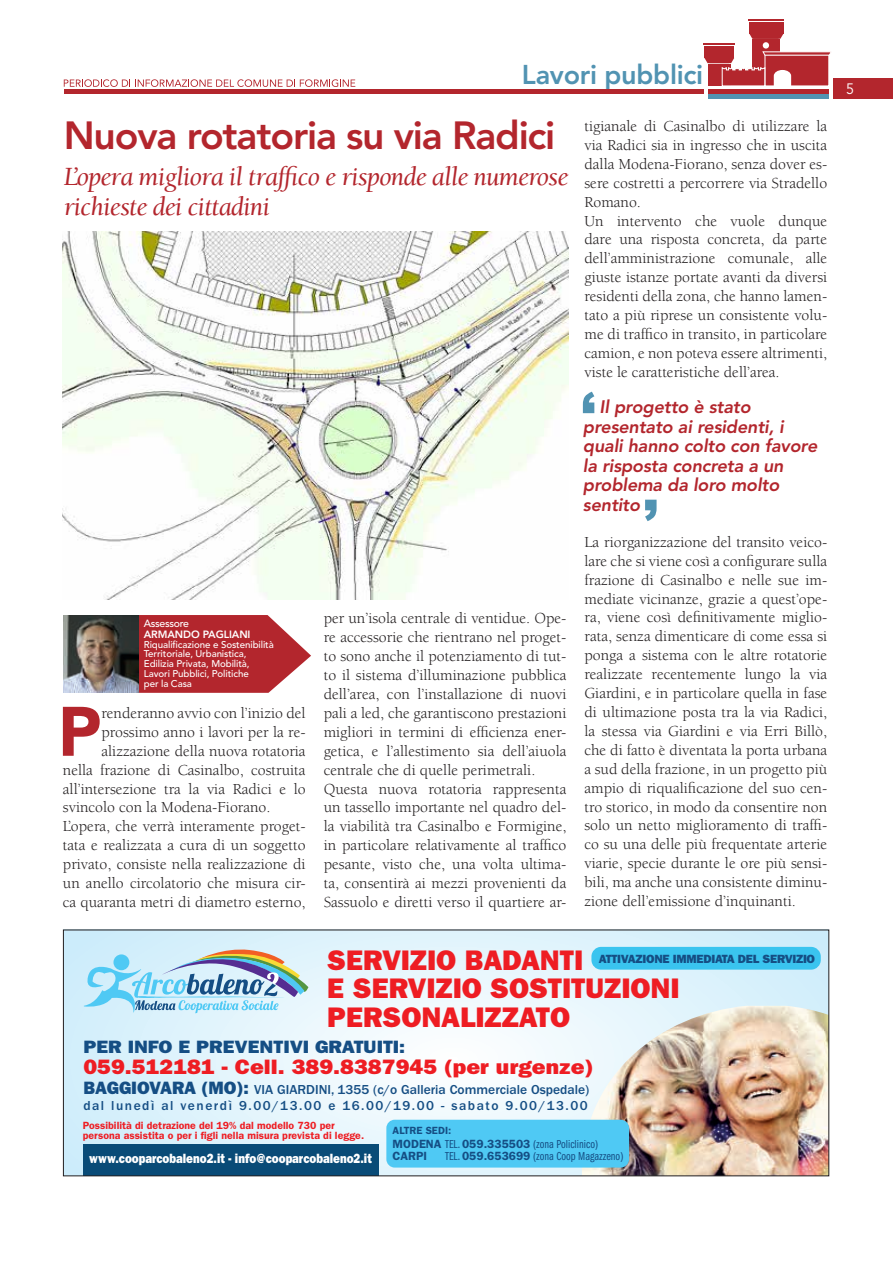
<style>
.page{position:relative;width:893px;height:1263px;background:#fff}
.page>*{position:absolute;margin:0;border:0;box-sizing:border-box;transform-origin:0 0}
.t1{font:900 69.15px "Avenir LT Std";color:#b3262d}
.t2{font:900 54px "Arial";color:#5193b2}
.t3{font:800 39px "Avenir LT Std";letter-spacing:-.03em;color:#b3262d}
.t4{font:28.35px/28.3px "ITC Franklin Gothic Std Hvy";color:#ee1d23}
.t5{font:italic 27px/30px "Berkeley Std";letter-spacing:-.03em;color:#b3262d}
.t6{font:800 27px "Avenir LT Std";letter-spacing:-.01em;color:#5193b2}
.t7{font:21px "ITC Franklin Gothic Std Hvy";color:#ee1d23;scale:1.1 1}
.t8{font:italic 800 18px/19.5px "Avenir LT Std";letter-spacing:-.01em;color:#b3262d}
.t9{font:18px "ITC Franklin Gothic Std Hvy";color:#154e84;scale:1.1 1}
.t10{font:15.75px/18.9px "Berkeley Std";color:#231f20;text-align:justify}
.t11{font:15px "Avenir LT Std";color:#fff;scale:.95 1}
.t12{font:500 13.5px/16.2px "ITC Franklin Gothic Std";color:#154e84}
.t13{font:13.5px "ITC Franklin Gothic Std Hvy";color:#fff;scale:.85 1}
.t14{font:600 12px/12px "ITC Franklin Gothic Std";color:#154e84}
.t15{font:12px "ITC Franklin Gothic Std Bk Cp";color:#154e84}
.t16{font:12px "ITC Franklin Gothic Std Hvy";letter-spacing:-.02em;color:#154e84}
.t17{font:600 10.5px/10.5px "ITC Franklin Gothic Std";letter-spacing:.005em;color:#ee1d23}
.t18{font:800 10.5px "Avenir LT Std";letter-spacing:-.01em;color:#fff}
.t19{font:600 10.5px "ITC Franklin Gothic Std";color:#154e84}
.t20{font:500 10.5px "Avenir LT Std";letter-spacing:-.03em;color:#fff}
.t21{font:500 9.75px "Avenir LT Std";letter-spacing:-.01em;color:#fff}
.s1{font-family:"ITC Franklin Gothic Std Hvy";font-weight:400;font-size:18px}
.s2{font-family:"ITC Franklin Gothic Std Bk Cp";font-weight:400}
.s3{font-family:"ITC Franklin Gothic Std";font-weight:600}
</style>
<div class="page">
<div style="left:749px;top:22px;width:34px;height:12px;background:#b3262d"></div>
<div style="left:704px;top:46px;width:30px;height:12px;background:#b3262d"></div>
<hr style="left:748px;top:19px;width:36px;height:2px;background:#b3262d">
<hr style="left:704px;top:44px;width:31px;height:1px;background:#b3262d">
<div style="left:752px;top:39px;width:28px;height:33px;background:#b3262d"></div>
<svg style="left:749px;top:34px;width:34px;height:5px"></svg>
<svg style="left:64px;top:79px;width:291px;height:8px"></svg>
<div style="left:834px;top:78px;width:59px;height:21px;background:#b3262d"></div>
<hr style="left:64px;top:89px;width:640px;height:4px;background:#b3262d">
<hr style="left:708px;top:89px;width:121px;height:4px;background:#b3262d">
<hr style="left:708px;top:95px;width:121px;height:4px;background:#5193b2">
<svg style="left:704px;top:51px;width:127px;height:35px"></svg>
<div style="left:763px;top:42px;width:6px;height:7px;background:#fff;border-radius:50%"></div>
<svg style="left:65px;top:931px;width:762px;height:243px"></svg>
<svg style="left:84px;top:931px;width:224px;height:82px;background:#b6d7e6"></svg>
<div style="left:113px;top:954px;width:16px;height:16px;background:#4fc9f4;border-radius:50%"></div>
<img style="left:580px;top:1006px;width:247px;height:168px">
<div style="left:83px;top:1144px;width:295px;height:32px;background:#094b77"></div>
<div style="left:386px;top:1120px;width:243px;height:47px;background:#4fc9f4;border-radius:8px"></div>
<div style="left:591px;top:947px;width:230px;height:23px;background:#3ac4ef;border-radius:10px"></div>
<div style="left:63px;top:929px;width:766px;height:247px;border:1px solid #231f20"></div>
<img style="left:62px;top:231px;width:506px;height:369px">
<svg style="left:139px;top:615px;width:172px;height:78px;background:#bc4147"></svg>
<img style="left:63px;top:615px;width:76px;height:78px">
<p class="t6" style="left:522px;top:58px;width:183px">Lavori pubblici</p>
<p class="t3" style="left:64px;top:112px;width:493px">Nuova rotatoria su via Radici</p>
<p class="t5" style="left:64px;top:162px;width:506px">L’opera migliora il traffico e risponde alle numerose richieste dei cittadini</p>
<p class="t20" style="left:144px;top:618px;width:47px">Assessore</p>
<p class="t18" style="left:144px;top:628px;width:108px">ARMANDO PAGLIANI</p>
<p class="t21" style="left:144px;top:639px;width:131px">Riqualificazione e Sostenibilità</p>
<p class="t21" style="left:144px;top:648px;width:104px">Territoriale, Urbanistica,</p>
<p class="t21" style="left:144px;top:658px;width:107px">Edilizia Privata, Mobilità,</p>
<p class="t21" style="left:144px;top:668px;width:107px">Lavori Pubblici, Politiche</p>
<p class="t21" style="left:144px;top:678px;width:50px">per la Casa</p>
<p class="t1" style="left:58px;top:690px;width:45px">P</p>
<p class="t10" style="left:101px;top:704px;width:206px">renderanno avvio con l’inizio del</p>
<p class="t10" style="left:101px;top:723px;width:206px">prossimo anno i lavori per la re-</p>
<p class="t10" style="left:101px;top:742px;width:206px">alizzazione della nuova rotatoria</p>
<p class="t10" style="left:63px;top:760px;width:244px">nella frazione di Casinalbo, costruita</p>
<p class="t10" style="left:63px;top:779px;width:244px">all’intersezione tra la via Radici e lo</p>
<p class="t10" style="left:63px;top:798px;width:209px">svincolo con la Modena-Fiorano.</p>
<p class="t10" style="left:63px;top:817px;width:244px">L’opera, che verrà interamente proget&shy;tata e realizzata a cura di un soggetto privato, consiste nella realizzazione di un anello circolatorio che misura cir&shy;ca quaranta metri di diametro esterno,</p>
<p class="t10" style="left:324px;top:609px;width:244px;text-align:left">per un’isola centrale di ventidue. Ope&shy;re accessorie che rientrano nel proget&shy;to sono anche il potenziamento di tut&shy;to il sistema d’illuminazione pubblica dell’area, con l’installazione di nuovi pali a led, che garantiscono prestazioni migliori in termini di efficienza ener&shy;getica, e l’allestimento sia dell’aiuola centrale che di quelle perimetrali.<br>Questa nuova rotatoria rappresenta un tassello importante nel quadro del&shy;la viabilità tra Casinalbo e Formigine, in particolare relativamente al traffico pesante, visto che, una volta ultima&shy;ta, consentirà ai mezzi provenienti da Sassuolo e diretti verso il quartiere ar-</p>
<p class="t10" style="left:584px;top:117px;width:244px">tigianale di Casinalbo di utilizzare la via Radici sia in ingresso che in uscita dalla Modena-Fiorano, senza dover es&shy;sere costretti a percorrere via Stradello Romano.</p>
<p class="t10" style="left:584px;top:211px;width:244px">Un intervento che vuole dunque dare una risposta concreta, da parte dell’amministrazione comunale, alle giuste istanze portate avanti da diversi residenti della zona, che hanno lamen&shy;tato a più riprese un consistente volu&shy;me di traffico in transito, in particolare camion, e non poteva essere altrimenti, viste le caratteristiche dell’area.</p>
<h2 class="t2" style="left:581px;top:372px;width:17px">‘</h2>
<p class="t8" style="left:583px;top:397px;width:236px;text-indent:17px">Il progetto è stato presentato ai residenti, i quali hanno colto con favore la risposta concreta a un problema da loro molto sentito</p>
<h2 class="t2" style="left:643px;top:480px;width:17px">’</h2>
<p class="t10" style="left:584px;top:533px;width:244px">La riorganizzazione del transito veico&shy;lare che si viene così a configurare sulla frazione di Casinalbo e nelle sue im&shy;mediate vicinanze, grazie a quest’ope&shy;ra, viene così definitivamente miglio&shy;rata, senza dimenticare di come essa si ponga a sistema con le altre rotatorie realizzate recentemente lungo la via Giardini, e in particolare quella in fase di ultimazione posta tra la via Radici, la stessa via Giardini e via Erri Billò, che di fatto è diventata la porta urbana a sud della frazione, in un progetto più ampio di riqualificazione del suo cen&shy;tro storico, in modo da consentire non solo un netto miglioramento di traffi&shy;co su una delle più frequentate arterie viarie, specie durante le ore più sensi&shy;bili, ma anche una consistente diminu&shy;zione dell’emissione d’inquinanti.</p>
<p class="t4" style="left:327px;top:946px;width:354px">SERVIZIO BADANTI<br>E SERVIZIO SOSTITUZIONI<br>PERSONALIZZATO</p>
<p class="t9" style="left:83px;top:1036px;width:294px">PER INFO E PREVENTIVI GRATUITI:</p>
<p class="t7" style="left:83px;top:1054px;width:465px">059.512181 - Cell. 389.8387945 (per urgenze)</p>
<p class="t12" style="left:83px;top:1082px;width:507px"><span class="s1">BAGGIOVARA (MO):</span> VIA GIARDINI, 1355 (c/o Galleria Commerciale Ospedale) dal lunedì al venerdì 9.00/13.00 e 16.00/19.00 - sabato 9.00/13.00</p>
<p class="t17" style="left:83px;top:1120px;width:283px">Possibilità di detrazione del 19% dal modello 730 per persona assistita o per i figli nella misura prevista di legge.</p>
<p class="t13" style="left:89px;top:1151px;width:334px">www.cooparcobaleno2.it - info@cooparcobaleno2.it</p>
<p class="t16" style="left:599px;top:952px;width:218px">ATTIVAZIONE IMMEDIATA DEL SERVIZIO</p>
<p class="t19" style="left:393px;top:1124px;width:60px">ALTRE SEDI:</p>
<p class="t14" style="left:393px;top:1138px;width:207px">MODENA <span class="s2">TEL.</span> 059.335503 <span class="s2">(zona Policlinico)<br></span>CARPI</p>
<p class="t15" style="left:445px;top:1149px;width:180px">TEL. <span class="s3">059.653699</span> (zona Coop Magazzeno)</p>
<p class="t11" style="left:846px;top:80px;width:10px">5</p>
</div>
